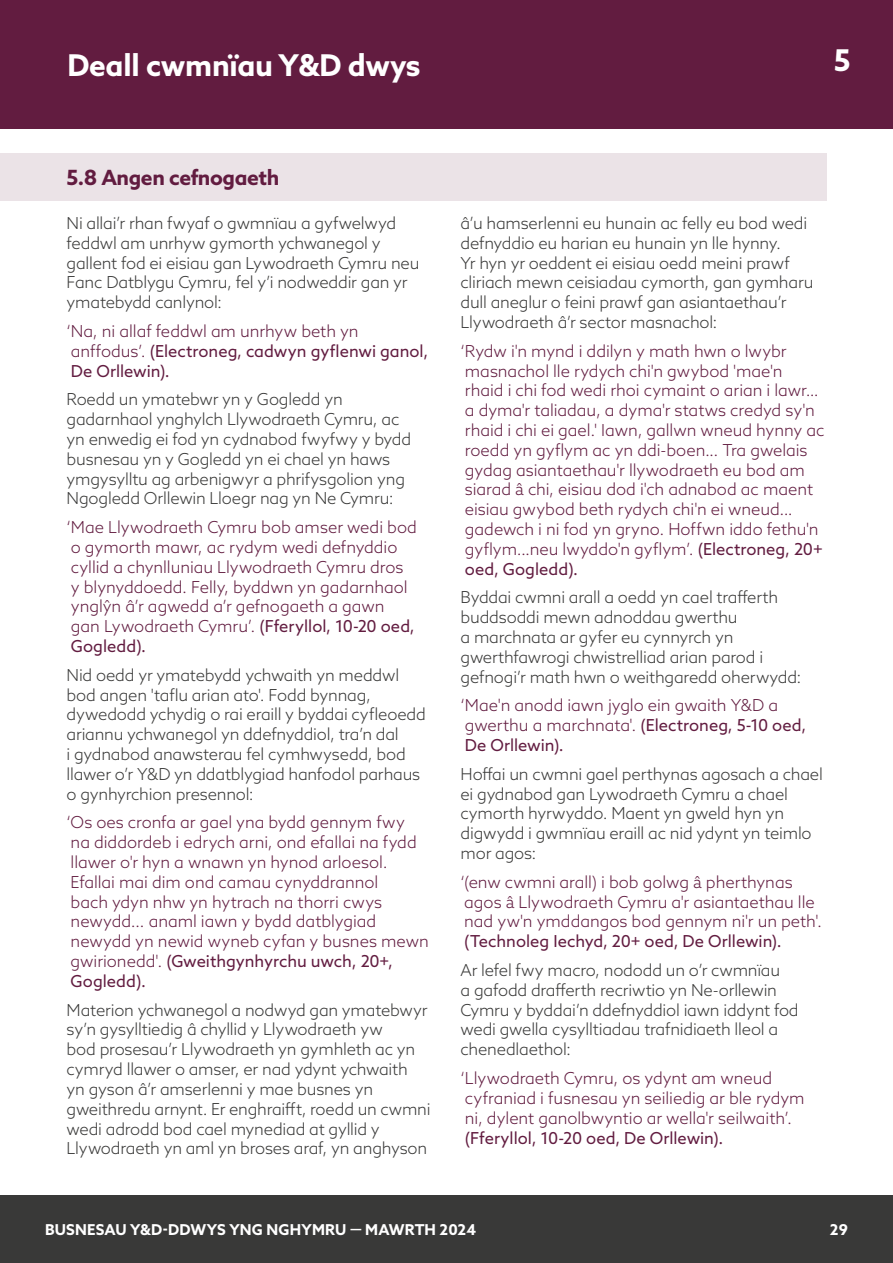
<style>
.page{position:relative;width:893px;height:1263px;background:#fff}
.page>*{position:absolute;margin:0;border:0;box-sizing:border-box;transform-origin:0 0}
.Chapter_Title{font:700 30px "Azo Sans";letter-spacing:-.01em;color:#fff}
.Sub-heading{font:700 21px "Azo Sans";letter-spacing:-.02em;color:#621c40}
.In-copy_quote{font:300 16.5px/19.8px "Azo Sans";letter-spacing:-.005em;color:#621c40}
.In-copy_quote-2{font:300 16.5px/19.8px "Azo Sans";letter-spacing:-.015em;color:#393938}
.Body_Text_Single_Col{font:300 16.5px/19.8px "Azo Sans";letter-spacing:-.015em;color:#393938}
.In-copy_quote-3{font:16.5px/19.8px "Azo Sans";color:#621c40}
.t1{font:700 15px "Azo Sans";letter-spacing:.01em;color:#fff}
.s1{font-weight:300}
.s2{font-weight:400}
</style>
<div class="page">
<div style="left:0;top:0;width:893px;height:129px;background:#621c40"></div>
<div style="left:0;top:153px;width:826px;height:48px;background:#ebe3e7"></div>
<div style="left:0;top:1195px;width:893px;height:68px;background:#393938"></div>
<h1 class="Chapter_Title" style="left:68px;top:46px;width:355px">Deall cwmnïau Y&amp;D dwys</h1>
<h1 class="Chapter_Title" style="left:834px;top:40px;width:18px">5</h1>
<h2 class="Sub-heading" style="left:67px;top:164px;width:214px">5.8 Angen cefnogaeth</h2>
<p class="Body_Text_Single_Col" style="left:67px;top:213px;width:354px">Ni allai’r rhan fwyaf o gwmnïau a gyfwelwyd feddwl am unrhyw gymorth ychwanegol y gallent fod ei eisiau gan Lywodraeth Cymru neu Fanc Datblygu Cymru, fel y’i nodweddir gan yr ymatebydd canlynol:</p>
<p class="In-copy_quote-3" style="left:67px;top:321px;width:363px"><span class="s1">‘Na, ni allaf feddwl am unrhyw beth yn anffodus’.</span> (Electroneg, cadwyn gyflenwi ganol,<br>De Orllewin).</p>
<p class="Body_Text_Single_Col" style="left:67px;top:389px;width:346px">Roedd un ymatebwr yn y Gogledd yn gadarnhaol ynghylch Llywodraeth Cymru, ac yn enwedig ei fod yn cydnabod fwyfwy y bydd busnesau yn y Gogledd yn ei chael yn haws ymgysylltu ag arbenigwyr a phrifysgolion yng Ngogledd Orllewin Lloegr nag yn Ne Cymru:</p>
<p class="In-copy_quote" style="left:67px;top:517px;width:352px">‘Mae Llywodraeth Cymru bob amser wedi bod o gymorth mawr, ac rydym wedi defnyddio cyllid a chynlluniau Llywodraeth Cymru dros<br>y blynyddoedd. Felly, byddwn yn gadarnhaol ynglŷn â’r agwedd a’r gefnogaeth a gawn<br>gan Lywodraeth Cymru’. <span class="s2">(Fferyllol, 10-20 oed, Gogledd).</span></p>
<p class="In-copy_quote-2" style="left:67px;top:665px;width:361px">Nid oedd yr ymatebydd ychwaith yn meddwl bod angen 'taflu arian ato'. Fodd bynnag, dywedodd ychydig o rai eraill y byddai cyfleoedd ariannu ychwanegol yn ddefnyddiol, tra’n dal<br>i gydnabod anawsterau fel cymhwysedd, bod llawer o’r Y&amp;D yn ddatblygiad hanfodol parhaus o gynhyrchion presennol:</p>
<p class="In-copy_quote" style="left:67px;top:812px;width:364px">‘Os oes cronfa ar gael yna bydd gennym fwy<br>na diddordeb i edrych arni, ond efallai na fydd llawer o'r hyn a wnawn yn hynod arloesol.<br>Efallai mai dim ond camau cynyddrannol<br>bach ydyn nhw yn hytrach na thorri cwys newydd… anaml iawn y bydd datblygiad newydd yn newid wyneb cyfan y busnes mewn gwirionedd'. <span class="s2">(Gweithgynhyrchu uwch, 20+, Gogledd).</span></p>
<p class="In-copy_quote-2" style="left:67px;top:1000px;width:365px">Materion ychwanegol a nodwyd gan ymatebwyr sy’n gysylltiedig â chyllid y Llywodraeth yw<br>bod prosesau’r Llywodraeth yn gymhleth ac yn cymryd llawer o amser, er nad ydynt ychwaith<br>yn gyson â’r amserlenni y mae busnes yn gweithredu arnynt. Er enghraifft, roedd un cwmni wedi adrodd bod cael mynediad at gyllid y Llywodraeth yn aml yn broses araf, yn anghyson</p>
<p class="In-copy_quote-2" style="left:461px;top:213px;width:354px">â’u hamserlenni eu hunain ac felly eu bod wedi defnyddio eu harian eu hunain yn lle hynny.<br>Yr hyn yr oeddent ei eisiau oedd meini prawf cliriach mewn ceisiadau cymorth, gan gymharu dull aneglur o feini prawf gan asiantaethau’r Llywodraeth â’r sector masnachol:</p>
<p class="In-copy_quote" style="left:461px;top:341px;width:365px">‘Rydw i'n mynd i ddilyn y math hwn o lwybr masnachol lle rydych chi'n gwybod 'mae'n<br>rhaid i chi fod wedi rhoi cymaint o arian i lawr... a dyma'r taliadau, a dyma'r statws credyd sy'n rhaid i chi ei gael.' Iawn, gallwn wneud hynny ac roedd yn gyflym ac yn ddi-boen... Tra gwelais gydag asiantaethau'r llywodraeth eu bod am siarad â chi, eisiau dod i'ch adnabod ac maent eisiau gwybod beth rydych chi'n ei wneud... gadewch i ni fod yn gryno. Hoffwn iddo fethu'n gyflym...neu lwyddo'n gyflym’. <span class="s2">(Electroneg, 20+ oed, Gogledd).</span></p>
<p class="In-copy_quote-2" style="left:461px;top:587px;width:342px">Byddai cwmni arall a oedd yn cael trafferth buddsoddi mewn adnoddau gwerthu<br>a marchnata ar gyfer eu cynnyrch yn gwerthfawrogi chwistrelliad arian parod i gefnogi’r math hwn o weithgaredd oherwydd:</p>
<p class="In-copy_quote" style="left:461px;top:695px;width:347px">‘Mae'n anodd iawn jyglo ein gwaith Y&amp;D a gwerthu a marchnata'. <span class="s2">(Electroneg, 5-10 oed,<br>De Orllewin).</span></p>
<p class="Body_Text_Single_Col" style="left:461px;top:764px;width:364px">Hoffai un cwmni gael perthynas agosach a chael ei gydnabod gan Lywodraeth Cymru a chael cymorth hyrwyddo. Maent yn gweld hyn yn digwydd i gwmnïau eraill ac nid ydynt yn teimlo mor agos:</p>
<p class="In-copy_quote" style="left:461px;top:872px;width:363px">‘(enw cwmni arall) i bob golwg â pherthynas agos â Llywodraeth Cymru a'r asiantaethau lle nad yw'n ymddangos bod gennym ni'r un peth'. <span class="s2">(Technoleg Iechyd, 20+ oed, De Orllewin).</span></p>
<p class="Body_Text_Single_Col" style="left:461px;top:960px;width:340px">Ar lefel fwy macro, nododd un o’r cwmnïau<br>a gafodd drafferth recriwtio yn Ne-orllewin Cymru y byddai’n ddefnyddiol iawn iddynt fod wedi gwella cysylltiadau trafnidiaeth lleol a chenedlaethol:</p>
<p class="In-copy_quote" style="left:461px;top:1068px;width:346px">‘Llywodraeth Cymru, os ydynt am wneud cyfraniad i fusnesau yn seiliedig ar ble rydym ni, dylent ganolbwyntio ar wella'r seilwaith’. <span class="s2">(Fferyllol, 10-20 oed, De Orllewin).</span></p>
<p class="t1" style="left:45px;top:1219px;width:433px">BUSNESAU Y&amp;D-DDWYS YNG NGHYMRU — MAWRTH 2024</p>
<p class="t1" style="left:830px;top:1219px;width:20px">29</p>
</div>
